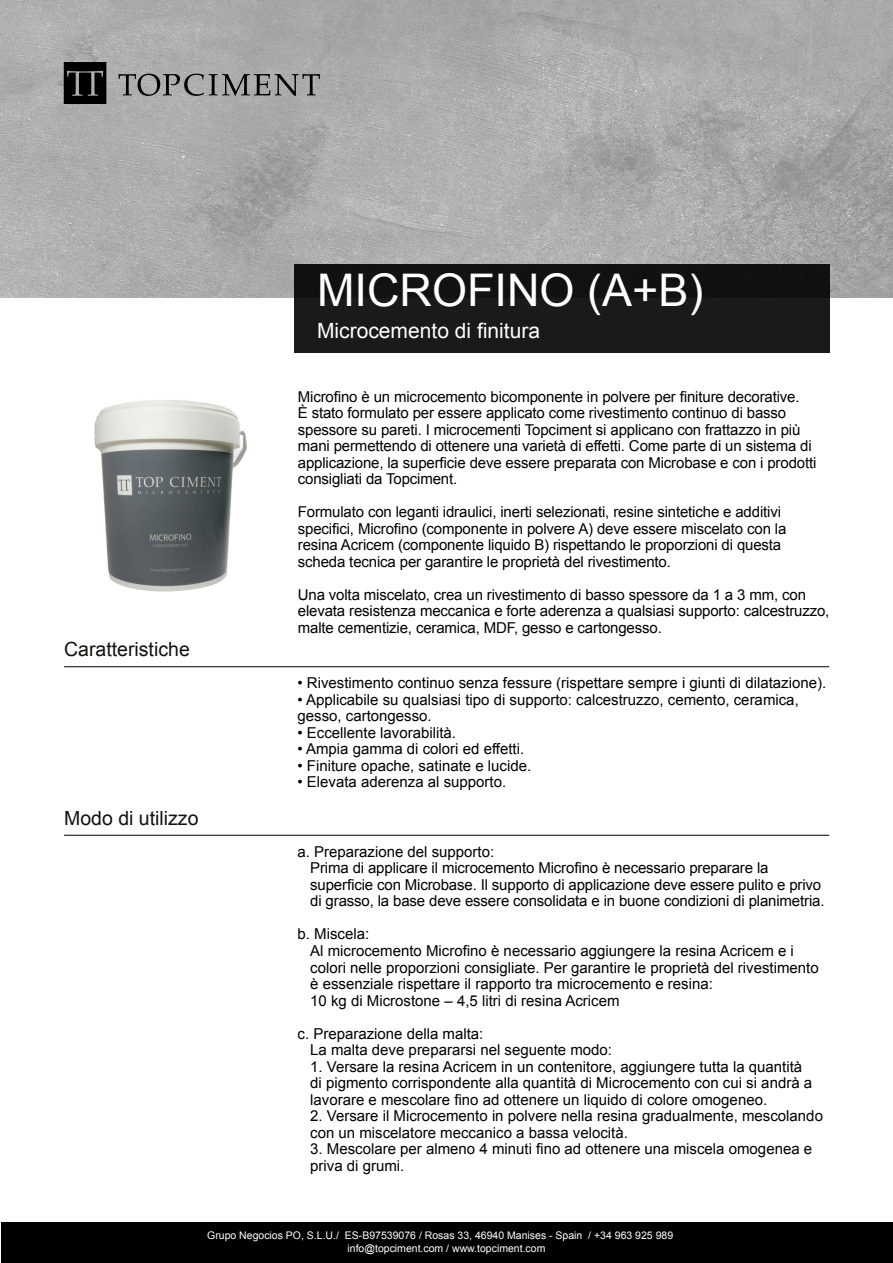
<style>
.page{position:relative;width:893px;height:1263px;background:#fff}
.page>*{position:absolute;margin:0;border:0;box-sizing:border-box;transform-origin:0 0}
.t1{font:45px "Arial";color:#fff}
.t2{font:21px "Arial";color:#fff}
.t3{font:19.5px "Arial";color:#12110c}
.t4{font:15px/16.5px "Arial";letter-spacing:-.01em;color:#000}
.t5{font:10.5px "Arial";color:#fff}
</style>
<div class="page">
<div style="left:1px;top:1222px;width:892px;height:41px;background:#000"></div>
<img style="left:94px;top:400px;width:153px;height:192px">
<img style="left:0;top:0;width:893px;height:298px">
<div style="left:294px;top:264px;width:535px;height:88px;background:#1a1a1a"></div>
<svg style="left:118px;top:74px;width:202px;height:22px"></svg>
<svg style="left:64px;top:63px;width:42px;height:41px"></svg>
<hr style="left:64px;top:666px;width:765px;height:1px;background:#000">
<hr style="left:64px;top:835px;width:765px;height:1px;background:#000">
<h3 class="t3" style="left:64px;top:637px;width:127px">Caratteristiche</h3>
<h3 class="t3" style="left:64px;top:805px;width:136px">Modo di utilizzo</h3>
<h1 class="t1" style="left:317px;top:261px;width:388px">MICROFINO (A+B)</h1>
<h2 class="t2" style="left:317px;top:317px;width:224px">Microcemento di finitura</h2>
<p class="t4" style="left:298px;top:388px;width:520px">Microfino è un microcemento bicomponente in polvere per finiture decorative.<br>È stato formulato per essere applicato come rivestimento continuo di basso spessore su pareti. I microcementi Topciment si applicano con frattazzo in più mani permettendo di ottenere una varietà di effetti. Come parte di un sistema di applicazione, la superficie deve essere preparata con Microbase e con i prodotti consigliati da Topciment.</p>
<p class="t4" style="left:298px;top:504px;width:490px">Formulato con leganti idraulici, inerti selezionati, resine sintetiche e additivi specifici, Microfino (componente in polvere A) deve essere miscelato con la resina Acricem (componente liquido B) rispettando le proporzioni di questa scheda tecnica per garantire le proprietà del rivestimento.</p>
<p class="t4" style="left:298px;top:586px;width:533px">Una volta miscelato, crea un rivestimento di basso spessore da 1 a 3 mm, con elevata resistenza meccanica e forte aderenza a qualsiasi supporto: calcestruzzo, malte cementizie, ceramica, MDF, gesso e cartongesso.</p>
<p class="t4" style="left:297px;top:675px;width:530px">• Rivestimento continuo senza fessure (rispettare sempre i giunti di dilatazione).</p>
<p class="t4" style="left:297px;top:692px;width:503px">• Applicabile su qualsiasi tipo di supporto: calcestruzzo, cemento, ceramica, gesso, cartongesso.</p>
<p class="t4" style="left:297px;top:725px;width:160px">• Eccellente lavorabilità.</p>
<p class="t4" style="left:297px;top:741px;width:228px">• Ampia gamma di colori ed effetti.</p>
<p class="t4" style="left:297px;top:758px;width:235px">• Finiture opache, satinate e lucide.</p>
<p class="t4" style="left:297px;top:774px;width:210px">• Elevata aderenza al supporto.</p>
<p class="t4" style="left:310px;top:844px;width:516px;text-indent:-13px">a. Preparazione del supporto:<br>Prima di applicare il microcemento Microfino è necessario preparare la superficie con Microbase. Il supporto di applicazione deve essere pulito e privo di grasso, la base deve essere consolidata e in buone condizioni di planimetria.</p>
<p class="t4" style="left:310px;top:926px;width:510px;text-indent:-13px">b. Miscela:<br>Al microcemento Microfino è necessario aggiungere la resina Acricem e i colori nelle proporzioni consigliate. Per garantire le proprietà del rivestimento è essenziale rispettare il rapporto tra microcemento e resina:<br>10 kg di Microstone – 4,5 litri di resina Acricem</p>
<p class="t4" style="left:310px;top:1025px;width:303px;text-indent:-13px">c. Preparazione della malta:<br>La malta deve prepararsi nel seguente modo:</p>
<p class="t4" style="left:310px;top:1058px;width:503px">1. Versare la resina Acricem in un contenitore, aggiungere tutta la quantità di pigmento corrispondente alla quantità di Microcemento con cui si andrà a lavorare e mescolare fino ad ottenere un liquido di colore omogeneo.</p>
<p class="t4" style="left:310px;top:1108px;width:514px">2. Versare il Microcemento in polvere nella resina gradualmente, mescolando con un miscelatore meccanico a bassa velocità.</p>
<p class="t4" style="left:310px;top:1141px;width:503px">3. Mescolare per almeno 4 minuti fino ad ottenere una miscela omogenea e priva di grumi.</p>
<p class="t5" style="left:207px;top:1228px;width:468px">Grupo Negocios PO, S.L.U./ ES-B97539076 / Rosas 33, 46940 Manises - Spain / +34 963 925 989</p>
<p class="t5" style="left:347px;top:1241px;width:199px">info@topciment.com / www.topciment.com</p>
</div>
